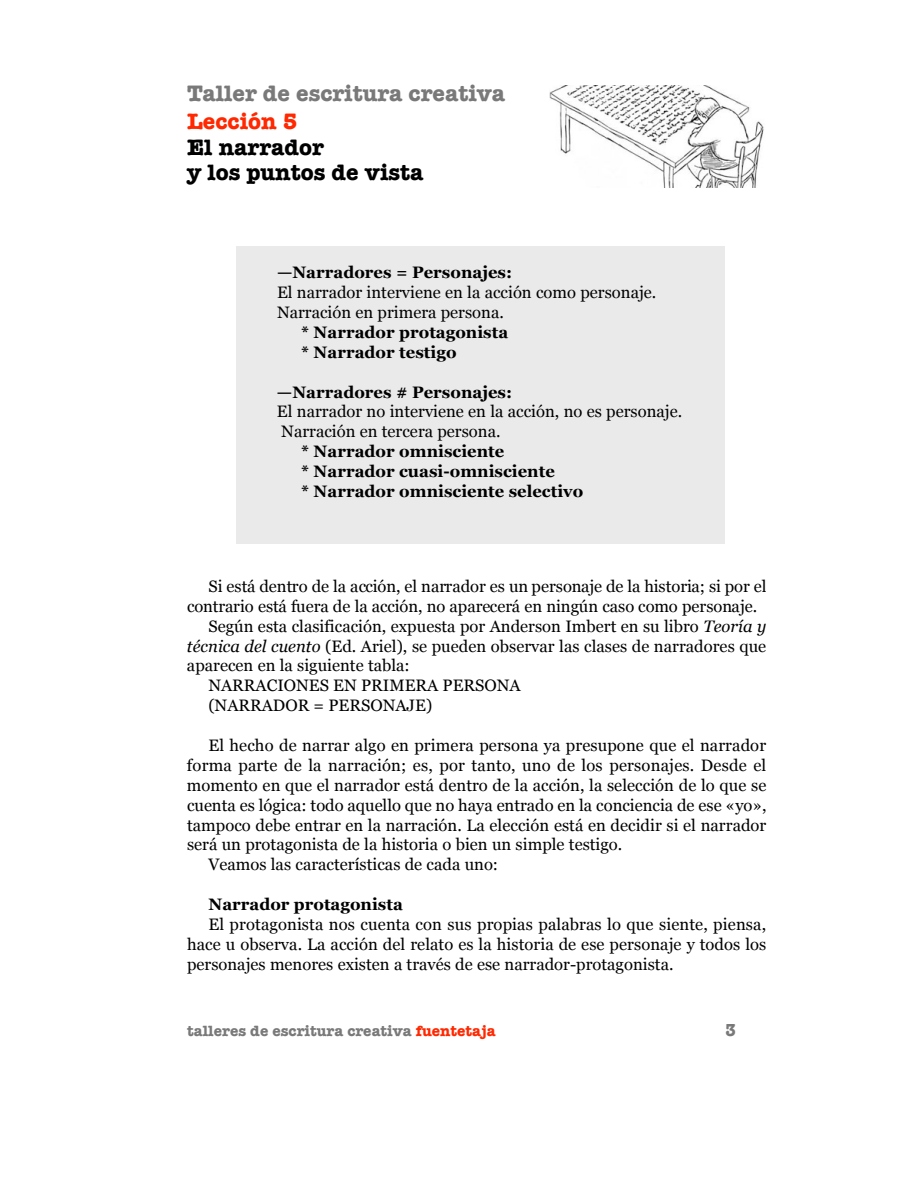
<style>
.page{position:relative;width:918px;height:1188px;background:#fff}
.page>*{position:absolute;margin:0;border:0;box-sizing:border-box;transform-origin:0 0}
.t1{font:700 22.95px/25.3px "American Typewriter";color:#000}
.t2{font:700 22.95px "American Typewriter";color:#797979}
.t3{font:700 22.95px "American Typewriter";color:#ff2800}
.t4{font:700 17.85px "American Typewriter";color:#797979;scale:.9 1}
.t5{font:16.5px/20px "Georgia";color:#000}
.t6{font:700 16.5px/20px "Georgia";color:#000}
.t7{font:700 15.3px "American Typewriter";color:#797979}
.s1{font-style:italic}
.s2{color:#ff2800}
</style>
<div class="page">
<img style="left:549px;top:86px;width:215px;height:102px">
<div style="left:236px;top:246px;width:489px;height:298px;background:#eaeaea"></div>
<h1 class="t2" style="left:187px;top:80px;width:320px">Taller de escritura creativa</h1>
<h1 class="t3" style="left:187px;top:107px;width:112px">Lección 5</h1>
<h1 class="t1" style="left:187px;top:134px;width:238px">El narrador<br>y los puntos de vista</h1>
<p class="t6" style="left:277px;top:262px;width:237px">—Narradores = Personajes:</p>
<p class="t5" style="left:277px;top:282px;width:381px">El narrador interviene en la acción como personaje.<br>Narración en primera persona.</p>
<p class="t6" style="left:301px;top:322px;width:209px">* Narrador protagonista * Narrador testigo</p>
<p class="t6" style="left:277px;top:382px;width:237px">—Narradores # Personajes:</p>
<p class="t5" style="left:277px;top:402px;width:407px">El narrador no interviene en la acción, no es personaje.<br>Narración en tercera persona.</p>
<p class="t6" style="left:301px;top:441px;width:284px">* Narrador omnisciente<br>* Narrador cuasi-omnisciente<br>* Narrador omnisciente selectivo</p>
<p class="t5" style="left:208px;top:576px;width:560px">Si está dentro de la acción, el narrador es un personaje de la historia; si por el</p>
<p class="t5" style="left:187px;top:596px;width:572px">contrario está fuera de la acción, no aparecerá en ningún caso como personaje.</p>
<p class="t5" style="left:208px;top:616px;width:559px">Según esta clasificación, expuesta por Anderson Imbert en su libro <span class="s1">Teoría y</span></p>
<p class="t5" style="left:187px;top:636px;width:581px"><span class="s1">técnica del cuento</span> (Ed. Ariel), se pueden observar las clases de narradores que</p>
<p class="t5" style="left:187px;top:656px;width:224px">aparecen en la siguiente tabla:</p>
<p class="t5" style="left:208px;top:676px;width:314px">NARRACIONES EN PRIMERA PERSONA</p>
<p class="t5" style="left:208px;top:695px;width:225px">(NARRADOR = PERSONAJE)</p>
<p class="t5" style="left:208px;top:735px;width:559px">El hecho de narrar algo en primera persona ya presupone que el narrador</p>
<p class="t5" style="left:187px;top:755px;width:581px">forma parte de la narración; es, por tanto, uno de los personajes. Desde el</p>
<p class="t5" style="left:187px;top:775px;width:581px">momento en que el narrador está dentro de la acción, la selección de lo que se</p>
<p class="t5" style="left:187px;top:795px;width:581px">cuenta es lógica: todo aquello que no haya entrado en la conciencia de ese «yo»,</p>
<p class="t5" style="left:187px;top:815px;width:581px">tampoco debe entrar en la narración. La elección está en decidir si el narrador</p>
<p class="t5" style="left:187px;top:835px;width:437px">será un protagonista de la historia o bien un simple testigo.</p>
<p class="t5" style="left:208px;top:855px;width:291px">Veamos las características de cada uno:</p>
<p class="t6" style="left:208px;top:894px;width:196px">Narrador protagonista</p>
<p class="t5" style="left:187px;top:914px;width:581px;text-align:justify;text-indent:21px">El protagonista nos cuenta con sus propias palabras lo que siente, piensa, hace u observa. La acción del relato es la historia de ese personaje y todos los personajes menores existen a través de ese narrador-protagonista.</p>
<p class="t7" style="left:187px;top:1022px;width:310px">talleres de escritura creativa <span class="s2">fuentetaja</span></p>
<p class="t4" style="left:726px;top:1019px;width:13px">3</p>
</div>
